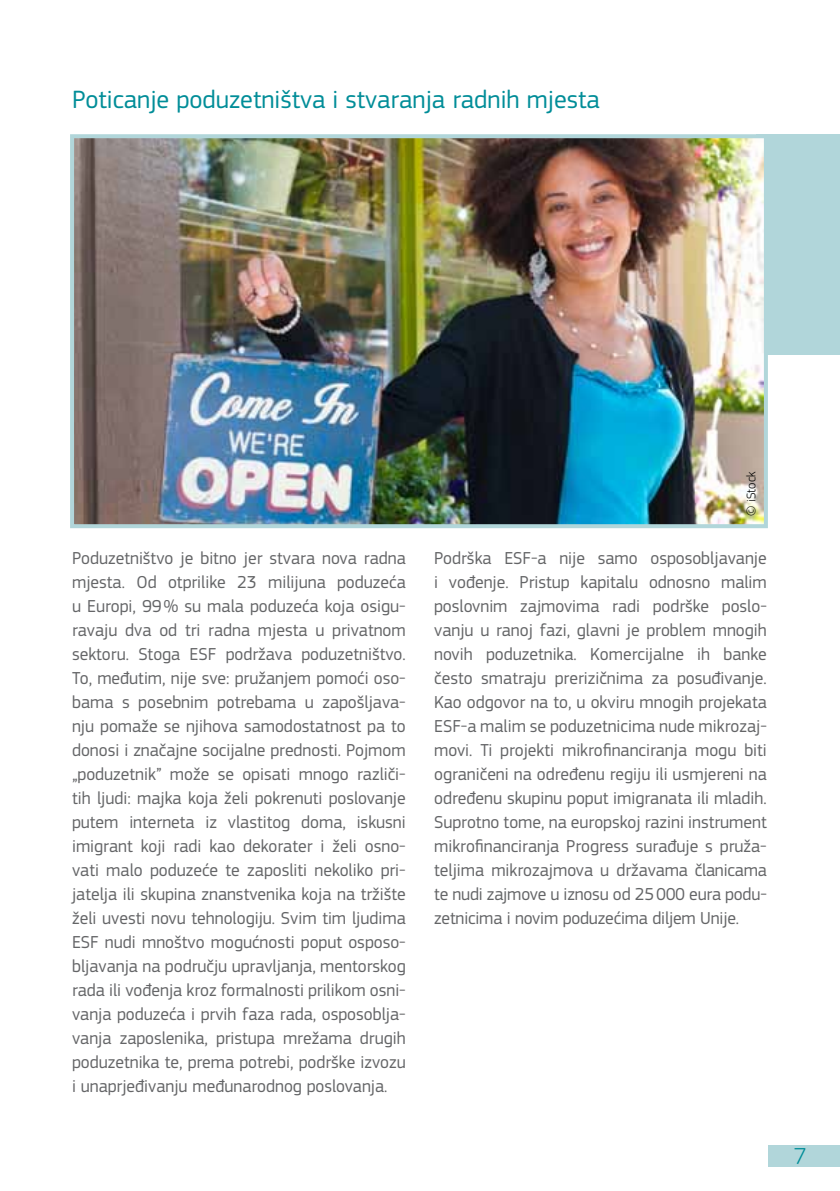
<style>
.page{position:relative;width:840px;height:1191px;background:#fff}
.page>*{position:absolute;margin:0;border:0;box-sizing:border-box;transform-origin:0 0}
.t1{font:26px "EC Square Sans Pro";color:#008d98}
.t2{font:300 24px "EC Square Sans Pro";color:#008d98}
.t3{font:18px/24px "EC Square Sans Pro";color:#646567;text-align:justify}
.t4{font:300 13px "EC Square Sans Pro";color:#000}
</style>
<div class="page">
<div style="left:767px;top:1145px;width:72px;height:22px;background:#b1d6da"></div>
<div style="left:756px;top:134px;width:83px;height:220px;background:#b1d6da"></div>
<img style="left:75px;top:139px;width:687px;height:384px">
<div style="left:70px;top:134px;width:697px;height:394px;border:4px solid #b1d6da"></div>
<h1 class="t1" style="left:72px;top:84px;width:529px">Poticanje poduzetništva i stvaranja radnih mjesta</h1>
<p class="t4" style="left:743px;top:515px;width:45px;rotate:-90deg">© iStock</p>
<p class="t3" style="left:72px;top:546px;width:335px">Poduzetništvo je bitno jer stvara nova radna mjesta. Od otprilike 23 milijuna poduzeća u Europi, 99% su mala poduzeća koja osigu&shy;ravaju dva od tri radna mjesta u privatnom sektoru. Stoga ESF podržava poduzetništvo.<br>To, međutim, nije sve: pružanjem pomoći oso&shy;bama s posebnim potrebama u zapošljava&shy;nju pomaže se njihova samodostatnost pa to donosi i značajne socijalne prednosti. Pojmom „poduzetnik” može se opisati mnogo različi&shy;tih ljudi: majka koja želi pokrenuti poslovanje putem interneta iz vlastitog doma, iskusni imigrant koji radi kao dekorater i želi osno&shy;vati malo poduzeće te zaposliti nekoliko pri&shy;jatelja ili skupina znanstvenika koja na tržište želi uvesti novu tehnologiju. Svim tim ljudima ESF nudi mnoštvo mogućnosti poput osposo&shy;bljavanja na području upravljanja, mentorskog rada ili vođenja kroz formalnosti prilikom osni&shy;vanja poduzeća i prvih faza rada, osposoblja&shy;vanja zaposlenika, pristupa mrežama drugih poduzetnika te, prema potrebi, podrške izvozu i unaprjeđivanju međunarodnog poslovanja.</p>
<p class="t3" style="left:434px;top:546px;width:334px">Podrška ESF-a nije samo osposobljavanje i vođenje. Pristup kapitalu odnosno malim poslovnim zajmovima radi podrške poslo&shy;vanju u ranoj fazi, glavni je problem mnogih novih poduzetnika. Komercijalne ih banke često smatraju prerizičnima za posuđivanje.<br>Kao odgovor na to, u okviru mnogih projekata ESF-a malim se poduzetnicima nude mikrozaj&shy;movi. Ti projekti mikrofinanciranja mogu biti ograničeni na određenu regiju ili usmjereni na određenu skupinu poput imigranata ili mladih.<br>Suprotno tome, na europskoj razini instrument mikrofinanciranja Progress surađuje s pruža&shy;teljima mikrozajmova u državama članicama te nudi zajmove u iznosu od 25000 eura podu&shy;zetnicima i novim poduzećima diljem Unije.</p>
<h2 class="t2" style="left:793px;top:1142px;width:14px">7</h2>
</div>
